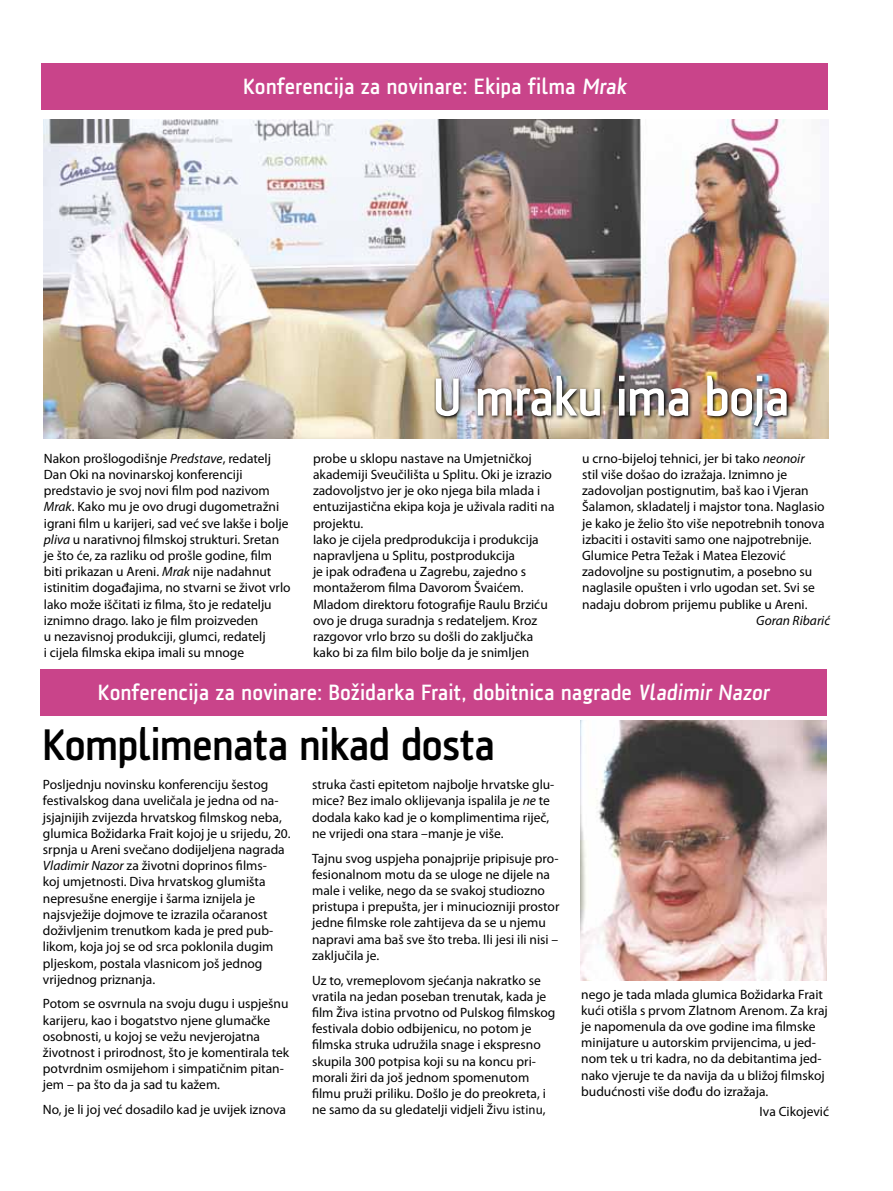
<style>
.page{position:relative;width:893px;height:1191px;background:#fff}
.page>*{position:absolute;margin:0;border:0;box-sizing:border-box;transform-origin:0 0}
.t1{font:500 54.45px "AF Klampenborg";color:#fff}
.t2{font:500 45px "AF Klampenborg";color:#000}
.t3{font:500 22.5px "AF Klampenborg";letter-spacing:.025em;color:#fff}
.t4{font:13.5px/16.2px "Myriad Pro";color:#000}
.t5{font:italic 13.5px "Myriad Pro";color:#000}
.s1{font-style:italic}
.s2{font-family:"Calibri"}
</style>
<div class="page">
<div style="left:41px;top:669px;width:786px;height:46px;background:#c9448a"></div>
<div style="left:42px;top:63px;width:786px;height:46px;background:#c9448a"></div>
<img style="left:580px;top:720px;width:246px;height:260px">
<img style="left:44px;top:119px;width:784px;height:319px">
<img style="left:434px;top:374px;width:357px;height:57px">
<h3 class="t3" style="left:244px;top:74px;width:387px">Konferencija za novinare: Ekipa filma Mrak</h3>
<h1 class="t1" style="left:433px;top:366px;width:358px">U mraku ima boja</h1>
<p class="t4" style="left:44px;top:450px;width:248px">Nakon prošlogodišnje <span class="s1">Predstave</span>, redatelj Dan Oki na novinarskoj konferenciji predstavio je svoj novi film pod nazivom <span class="s1">Mrak</span>. Kako mu je ovo drugi dugometražni igrani film u karijeri, sad već sve lakše i bolje <span class="s1">pliva</span> u narativnoj filmskoj strukturi. Sretan je što će, za razliku od prošle godine, film biti prikazan u Areni. <span class="s1">Mrak</span> nije nadahnut istinitim događajima, no stvarni se život vrlo lako može iščitati iz filma, što je redatelju iznimno drago. Iako je film proizveden<br>u nezavisnoj produkciji, glumci, redatelj<br>i cijela filmska ekipa imali su mnoge</p>
<p class="t4" style="left:313px;top:450px;width:243px">probe u sklopu nastave na Umjetničkoj akademiji Sveučilišta u Splitu. Oki je izrazio zadovoljstvo jer je oko njega bila mlada i entuzijastična ekipa koja je uživala raditi na projektu.<br>Iako je cijela predprodukcija i produkcija napravljena u Splitu, postprodukcija<br>je ipak odrađena u Zagrebu, zajedno s montažerom filma Davorom Švaićem.<br>Mladom direktoru fotografije Raulu Brziću ovo je druga suradnja s redateljem. Kroz razgovor vrlo brzo su došli do zaključka kako bi za film bilo bolje da je snimljen</p>
<p class="t4" style="left:582px;top:450px;width:244px">u crno-bijeloj tehnici, jer bi tako <span class="s1">neonoir<br></span>stil više došao do izražaja. Iznimno je zadovoljan postignutim, baš kao i Vjeran Šalamon, skladatelj i majstor tona. Naglasio je kako je želio što više nepotrebnih tonova izbaciti i ostaviti samo one najpotrebnije.<br>Glumice Petra Težak i Matea Elezović zadovoljne su postignutim, a posebno su naglasile opušten i vrlo ugodan set. Svi se nadaju dobrom prijemu publike u Areni.</p>
<p class="t5" style="left:756px;top:612px;width:75px">Goran Ribarić</p>
<h3 class="t3" style="left:98px;top:680px;width:675px">Konferencija za novinare: Božidarka Frait, dobitnica nagrade Vladimir Nazor</h3>
<h2 class="t2" style="left:43px;top:719px;width:453px">Komplimenata nikad dosta</h2>
<p class="t4" style="left:43px;top:776px;width:249px">Posljednju novinsku konferenciju šestog festivalskog dana uveličala je jedna od na&shy;jsjajnijih zvijezda hrvatskog filmskog neba, glumica Božidarka Frait kojoj je u srijedu, 20. srpnja u Areni svečano dodijeljena nagrada <span class="s1">Vladimir Nazor</span> za životni doprinos films-<br>koj umjetnosti. Diva hrvatskog glumišta nepresušne energije i šarma iznijela je najsvježije dojmove te izrazila očaranost doživljenim trenutkom kada je pred pub&shy;likom, koja joj se od srca poklonila dugim pljeskom, postala vlasnicom još jednog vrijednog priznanja.</p>
<p class="t4" style="left:43px;top:995px;width:248px">Potom se osvrnula na svoju dugu i uspješnu karijeru, kao i bogatstvo njene glumačke osobnosti, u kojoj se vežu nevjerojatna životnost i prirodnost, što je komentirala tek potvrdnim osmijehom i simpatičnim pitan&shy;jem – pa što da ja sad tu kažem.</p>
<p class="t4" style="left:43px;top:1101px;width:245px">No, je li joj već dosadilo kad je uvijek iznova</p>
<p class="t4" style="left:312px;top:776px;width:244px">struka časti epitetom najbolje hrvatske glu&shy;mice? Bez imalo oklijevanja ispalila je <span class="s1">ne</span> te dodala kako kad je o komplimentima riječ, ne vrijedi ona stara –manje je više.</p>
<p class="t4" style="left:312px;top:849px;width:249px">Tajnu svog uspjeha ponajprije pripisuje pro&shy;fesionalnom motu da se uloge ne dijele na male i velike, nego da se svakoj studiozno pristupa i prepušta, jer i minuciozniji prostor jedne filmske role zahtijeva da se u njemu napravi ama baš sve što treba. Ili jesi ili nisi – zaključila je.</p>
<p class="t4" style="left:312px;top:971px;width:245px">Uz to, vremeplovom sjećanja nakratko se vratila na jedan poseban trenutak, kada je film <span class="s2">Živa istina</span> prvotno od Pulskog filmskog festivala dobio odbijenicu, no potom je filmska struka udružila snage i ekspresno skupila 300 potpisa koji su na koncu pri&shy;morali žiri da još jednom spomenutom filmu pruži priliku. Došlo je do preokreta, i ne samo da su gledatelji vidjeli <span class="s2">Živu istinu</span>,</p>
<p class="t4" style="left:581px;top:985px;width:248px">nego je tada mlada glumica Božidarka Frait kući otišla s prvom Zlatnom Arenom. Za kraj je napomenula da ove godine ima filmske minijature u autorskim prvijencima, u jed&shy;nom tek u tri kadra, no da debitantima jed&shy;nako vjeruje te da navija da u bližoj filmskoj budućnosti više dođu do izražaja.</p>
<p class="t4" style="left:759px;top:1103px;width:71px">Iva Cikojević</p>
</div>
